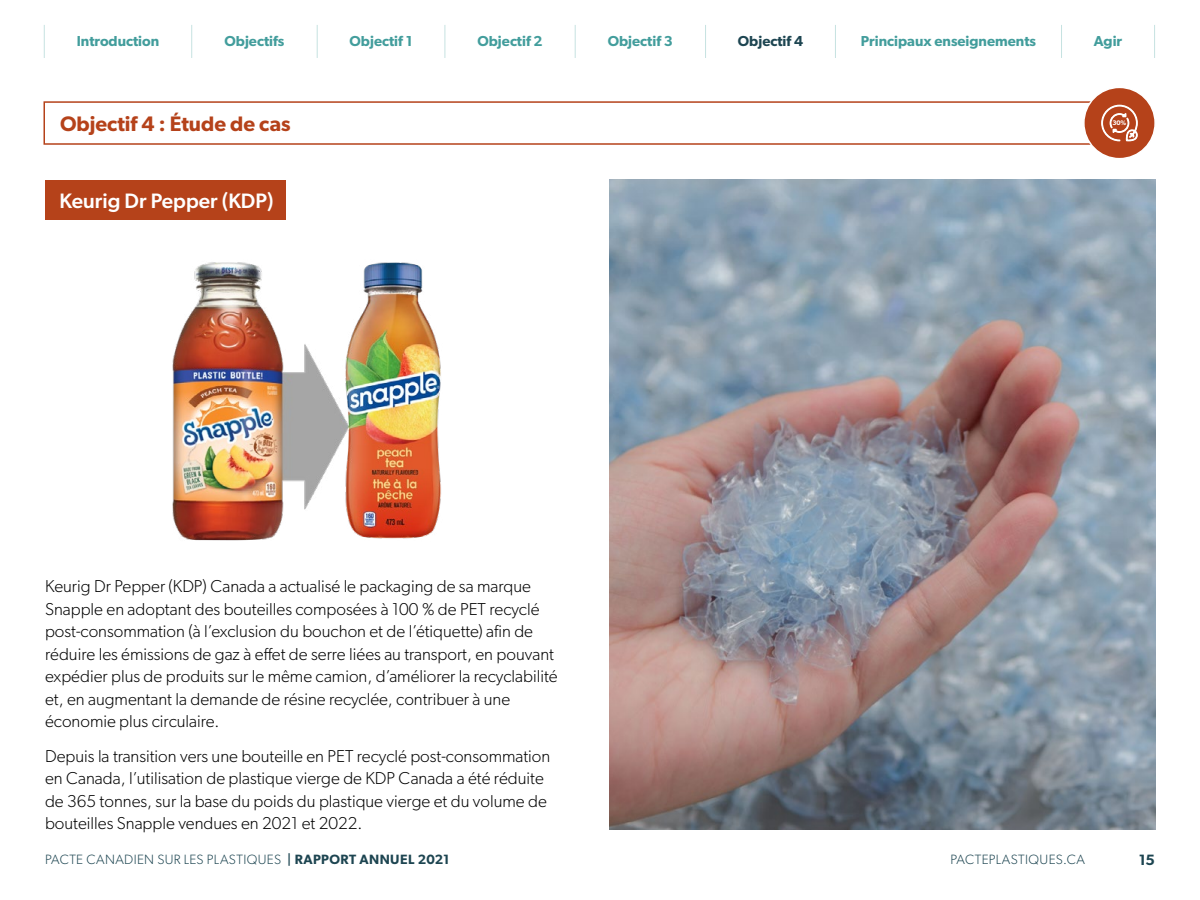
<style>
.page{position:relative;width:1200px;height:900px;background:#fff}
.page>*{position:absolute;margin:0;border:0;box-sizing:border-box;transform-origin:0 0}
.t1{font:600 21px "Gibson";color:#b5421a}
.t2{font:500 20.85px "Gibson";color:#fff}
.t3{font:300 17.25px/22.5px "Gibson";color:#000}
.t4{font:600 15px "Gibson";color:#1d4551}
.t5{font:600 14.4px "Gibson";color:#429d9c}
.t6{font:600 14.4px "Gibson";color:#1d4551}
.t7{font:300 13.5px "Gibson";letter-spacing:.03em;color:#1d4551}
.t8{font:600 6.75px "Gibson";color:#fff}
.s1{font-weight:500}
.s2{font-weight:600}
</style>
<div class="page">
<hr style="left:191px;top:25px;width:1px;height:33px;background:#c6e2e1">
<hr style="left:44px;top:25px;width:1px;height:33px;background:#c6e2e1">
<hr style="left:317px;top:25px;width:1px;height:33px;background:#c6e2e1">
<hr style="left:444px;top:25px;width:1px;height:33px;background:#c6e2e1">
<hr style="left:575px;top:25px;width:1px;height:33px;background:#c6e2e1">
<hr style="left:705px;top:25px;width:1px;height:33px;background:#c6e2e1">
<hr style="left:835px;top:25px;width:1px;height:33px;background:#c6e2e1">
<hr style="left:1061px;top:25px;width:1px;height:33px;background:#c6e2e1">
<hr style="left:1154px;top:25px;width:1px;height:33px;background:#c6e2e1">
<div style="left:44px;top:101px;width:1095px;height:44px;border:2px solid #b5421a"></div>
<div style="left:1084px;top:87px;width:71px;height:72px;background:#b5421a;border-radius:50%"></div>
<div style="left:1083px;top:87px;width:73px;height:72px;border:2px solid #fff;border-radius:50%"></div>
<svg style="left:1101px;top:105px;width:37px;height:36px"></svg>
<div style="left:45px;top:180px;width:241px;height:40px;background:#b5421a"></div>
<img style="left:172px;top:262px;width:269px;height:279px">
<img style="left:609px;top:180px;width:546px;height:649px">
<p class="t5" style="left:77px;top:32px;width:84px">Introduction</p>
<p class="t5" style="left:225px;top:32px;width:61px">Objectifs</p>
<p class="t5" style="left:350px;top:32px;width:64px">Objectif 1</p>
<p class="t5" style="left:477px;top:32px;width:67px">Objectif 2</p>
<p class="t5" style="left:608px;top:32px;width:67px">Objectif 3</p>
<p class="t6" style="left:738px;top:32px;width:67px">Objectif 4</p>
<p class="t5" style="left:861px;top:32px;width:177px">Principaux enseignements</p>
<p class="t5" style="left:1094px;top:32px;width:30px">Agir</p>
<p class="t1" style="left:60px;top:112px;width:232px">Objectif 4 : Étude de cas</p>
<p class="t8" style="left:1113px;top:119px;width:15px">30%</p>
<p class="t2" style="left:59px;top:189px;width:216px">Keurig Dr Pepper (KDP)</p>
<p class="t3" style="left:45px;top:575px;width:514px">Keurig Dr Pepper (KDP) Canada a actualisé le packaging de sa marque Snapple en adoptant des bouteilles composées à 100 % de PET recyclé post-consommation (à l’exclusion du bouchon et de l’étiquette) afin de réduire les émissions de gaz à effet de serre liées au transport, en pouvant expédier plus de produits sur le même camion, d’améliorer la recyclabilité et, en augmentant la demande de résine recyclée, contribuer à une économie plus circulaire.</p>
<p class="t3" style="left:45px;top:744px;width:507px">Depuis la transition vers une bouteille en PET recyclé post-consommation en Canada, l’utilisation de plastique vierge de KDP Canada a été réduite de 365 tonnes, sur la base du poids du plastique vierge et du volume de bouteilles Snapple vendues en 2021 et 2022.</p>
<p class="t7" style="left:45px;top:851px;width:406px">PACTE CANADIEN SUR LES PLASTIQUES <span class="s1">|</span> <span class="s2">RAPPORT ANNUEL 2021</span></p>
<p class="t7" style="left:950px;top:851px;width:136px">PACTEPLASTIQUES.CA</p>
<p class="t4" style="left:1139px;top:851px;width:18px">15</p>
</div>
